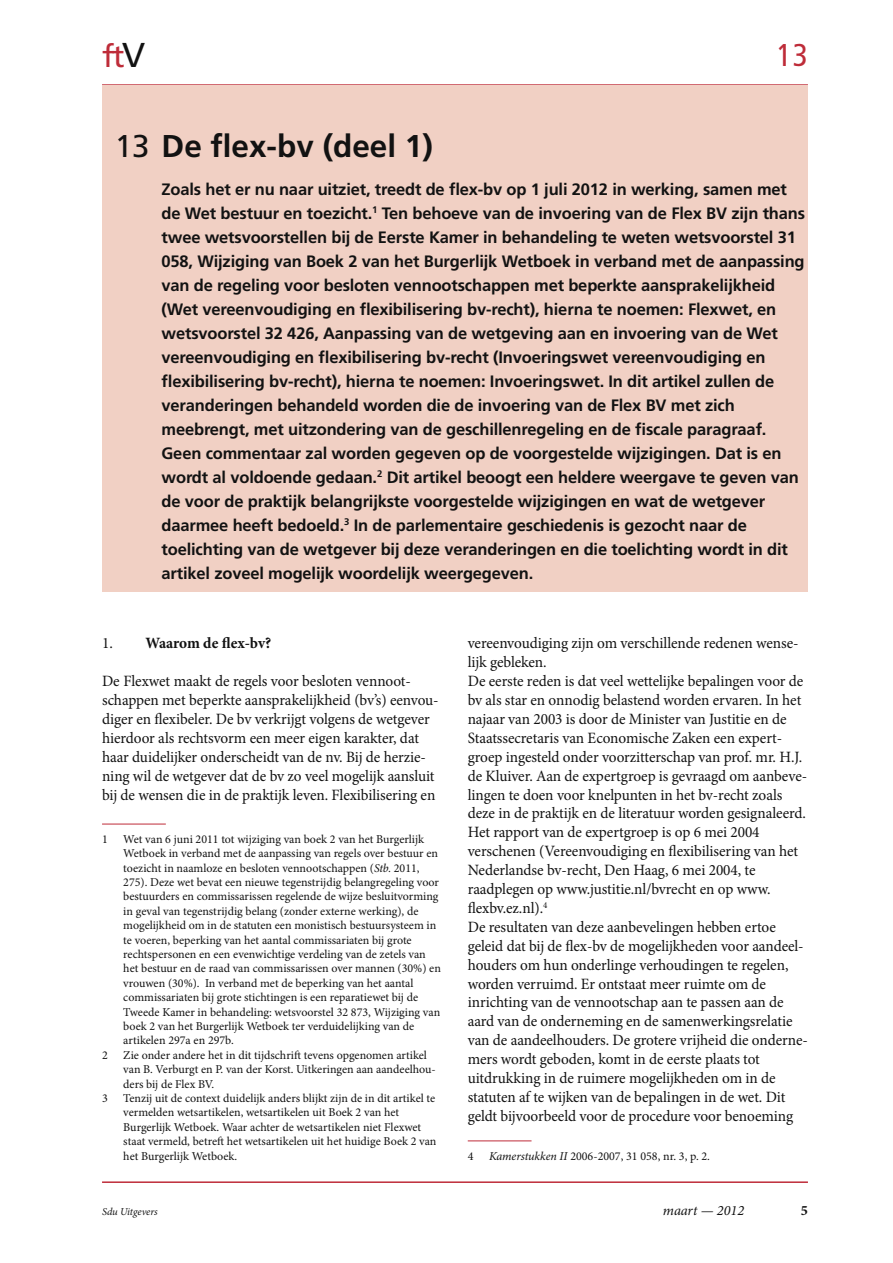
<style>
.page{position:relative;width:893px;height:1263px;background:#fff}
.page>*{position:absolute;margin:0;border:0;box-sizing:border-box;transform-origin:0 0}
.t1{font:700 31.5px "Frutiger LT Std";color:#121212}
.t2{font:31.5px "Frutiger LT Std";color:#be2c39}
.t3{font:condensed 31.5px "Frutiger LT Std";color:#be2c39}
.t4{font:700 16.5px/24px "Frutiger LT Std";letter-spacing:-.01em;color:#121212}
.t5{font:15.75px/18.9px "Minion Pro";letter-spacing:-.005em;color:#121212}
.t6{font:700 15.75px "Minion Pro";letter-spacing:-.005em;color:#121212}
.t7{font:italic 14.25px "Minion Pro";color:#121212}
.t8{font:700 14.25px "Minion Pro";color:#121212}
.t9{font:12px/14.4px "Minion Pro";color:#121212}
.t10{font:italic 10.5px "Minion Pro";letter-spacing:-.005em;color:#121212}
.s1{font-size:34.5px;color:#121212}
.s2{font-weight:400}
.s3{font-style:italic}
</style>
<div class="page">
<hr style="left:102px;top:1181px;width:706px;height:2px;background:#be2c39">
<hr style="left:102px;top:84px;width:706px;height:2px;background:#be2c39">
<div style="left:102px;top:85px;width:706px;height:507px;background:#f1d0c4"></div>
<hr style="left:102px;top:824px;width:64px;height:1px;background:#be2c39">
<hr style="left:468px;top:1140px;width:63px;height:1px;background:#be2c39">
<h1 class="t2" style="left:102px;top:38px;width:45px">ft<span class="s1">V</span></h1>
<h1 class="t3" style="left:777px;top:37px;width:33px">13</h1>
<h1 class="t1" style="left:115px;top:127px;width:320px"><span class="s2">13</span> De flex-bv (deel 1)</h1>
<p class="t4" style="left:162px;top:177px;width:645px">Zoals het er nu naar uitziet, treedt de flex-bv op 1 juli 2012 in werking, samen met de Wet bestuur en toezicht.<sup>1</sup> Ten behoeve van de invoering van de Flex BV zijn thans twee wetsvoorstellen bij de Eerste Kamer in behandeling te weten wetsvoorstel 31<br>058, Wijziging van Boek 2 van het Burgerlijk Wetboek in verband met de aanpassing van de regeling voor besloten vennootschappen met beperkte aansprakelijkheid (Wet vereenvoudiging en flexibilisering bv-recht), hierna te noemen: Flexwet, en wetsvoorstel 32 426, Aanpassing van de wetgeving aan en invoering van de Wet vereenvoudiging en flexibilisering bv-recht (Invoeringswet vereenvoudiging en flexibilisering bv-recht), hierna te noemen: Invoeringswet. In dit artikel zullen de veranderingen behandeld worden die de invoering van de Flex BV met zich meebrengt, met uitzondering van de geschillenregeling en de fiscale paragraaf.<br>Geen commentaar zal worden gegeven op de voorgestelde wijzigingen. Dat is en wordt al voldoende gedaan.<sup>2</sup> Dit artikel beoogt een heldere weergave te geven van de voor de praktijk belangrijkste voorgestelde wijzigingen en wat de wetgever daarmee heeft bedoeld.<sup>3</sup> In de parlementaire geschiedenis is gezocht naar de toelichting van de wetgever bij deze veranderingen en die toelichting wordt in dit artikel zoveel mogelijk woordelijk weergegeven.</p>
<p class="t6" style="left:102px;top:632px;width:171px"><span class="s2">1.</span> Waarom de flex-bv?</p>
<p class="t5" style="left:102px;top:672px;width:338px">De Flexwet maakt de regels voor besloten vennoot&shy;schappen met beperkte aansprakelijkheid (bv’s) eenvou&shy;diger en flexibeler. De bv verkrijgt volgens de wetgever hierdoor als rechtsvorm een meer eigen karakter, dat haar duidelijker onderscheidt van de nv. Bij de herzie&shy;ning wil de wetgever dat de bv zo veel mogelijk aansluit bij de wensen die in de praktijk leven. Flexibilisering en</p>
<p class="t9" style="left:102px;top:832px;width:7px">1</p>
<p class="t9" style="left:123px;top:832px;width:319px">Wet van 6 juni 2011 tot wijziging van boek 2 van het Burgerlijk Wetboek in verband met de aanpassing van regels over bestuur en toezicht in naamloze en besloten vennootschappen (<span class="s3">Stb.</span> 2011, 275). Deze wet bevat een nieuwe tegenstrijdig belangregeling voor bestuurders en commissarissen regelende de wijze besluitvorming in geval van tegenstrijdig belang (zonder externe werking), de mogelijkheid om in de statuten een monistisch bestuursysteem in te voeren, beperking van het aantal commissariaten bij grote rechtspersonen en een evenwichtige verdeling van de zetels van het bestuur en de raad van commissarissen over mannen (30%) en vrouwen (30%). In verband met de beperking van het aantal commissariaten bij grote stichtingen is een reparatiewet bij de Tweede Kamer in behandeling: wetsvoorstel 32 873, Wijziging van boek 2 van het Burgerlijk Wetboek ter verduidelijking van de artikelen 297a en 297b.</p>
<p class="t9" style="left:102px;top:1048px;width:7px">2</p>
<p class="t9" style="left:123px;top:1048px;width:314px">Zie onder andere het in dit tijdschrift tevens opgenomen artikel van B. Verburgt en P. van der Korst. Uitkeringen aan aandeelhou&shy;ders bij de Flex BV.</p>
<p class="t9" style="left:102px;top:1091px;width:7px">3</p>
<p class="t9" style="left:123px;top:1091px;width:315px">Tenzij uit de context duidelijk anders blijkt zijn de in dit artikel te vermelden wetsartikelen, wetsartikelen uit Boek 2 van het Burgerlijk Wetboek. Waar achter de wetsartikelen niet Flexwet staat vermeld, betreft het wetsartikelen uit het huidige Boek 2 van het Burgerlijk Wetboek.</p>
<p class="t5" style="left:468px;top:634px;width:342px">vereenvoudiging zijn om verschillende redenen wense&shy;lijk gebleken.<br>De eerste reden is dat veel wettelijke bepalingen voor de bv als star en onnodig belastend worden ervaren. In het najaar van 2003 is door de Minister van Justitie en de Staatssecretaris van Economische Zaken een expert&shy;groep ingesteld onder voorzitterschap van prof. mr. H.J. de Kluiver. Aan de expertgroep is gevraagd om aanbeve&shy;lingen te doen voor knelpunten in het bv-recht zoals deze in de praktijk en de literatuur worden gesignaleerd.<br>Het rapport van de expertgroep is op 6 mei 2004 verschenen (Vereenvoudiging en flexibilisering van het Nederlandse bv-recht, Den Haag, 6 mei 2004, te raadplegen op www.justitie.nl/bvrecht en op www. flexbv.ez.nl).<sup>4<br></sup>De resultaten van deze aanbevelingen hebben ertoe geleid dat bij de flex-bv de mogelijkheden voor aandeel&shy;houders om hun onderlinge verhoudingen te regelen, worden verruimd. Er ontstaat meer ruimte om de inrichting van de vennootschap aan te passen aan de aard van de onderneming en de samenwerkingsrelatie van de aandeelhouders. De grotere vrijheid die onderne&shy;mers wordt geboden, komt in de eerste plaats tot uitdrukking in de ruimere mogelijkheden om in de statuten af te wijken van de bepalingen in de wet. Dit geldt bijvoorbeeld voor de procedure voor benoeming</p>
<p class="t9" style="left:468px;top:1148px;width:7px">4</p>
<p class="t9" style="left:489px;top:1148px;width:222px"><span class="s3">Kamerstukken II</span> 2006-2007, 31 058, nr. 3, p. 2.</p>
<p class="t10" style="left:102px;top:1205px;width:57px">Sdu Uitgevers</p>
<p class="t7" style="left:663px;top:1201px;width:83px">maart — 2012</p>
<p class="t8" style="left:801px;top:1201px;width:9px">5</p>
</div>
